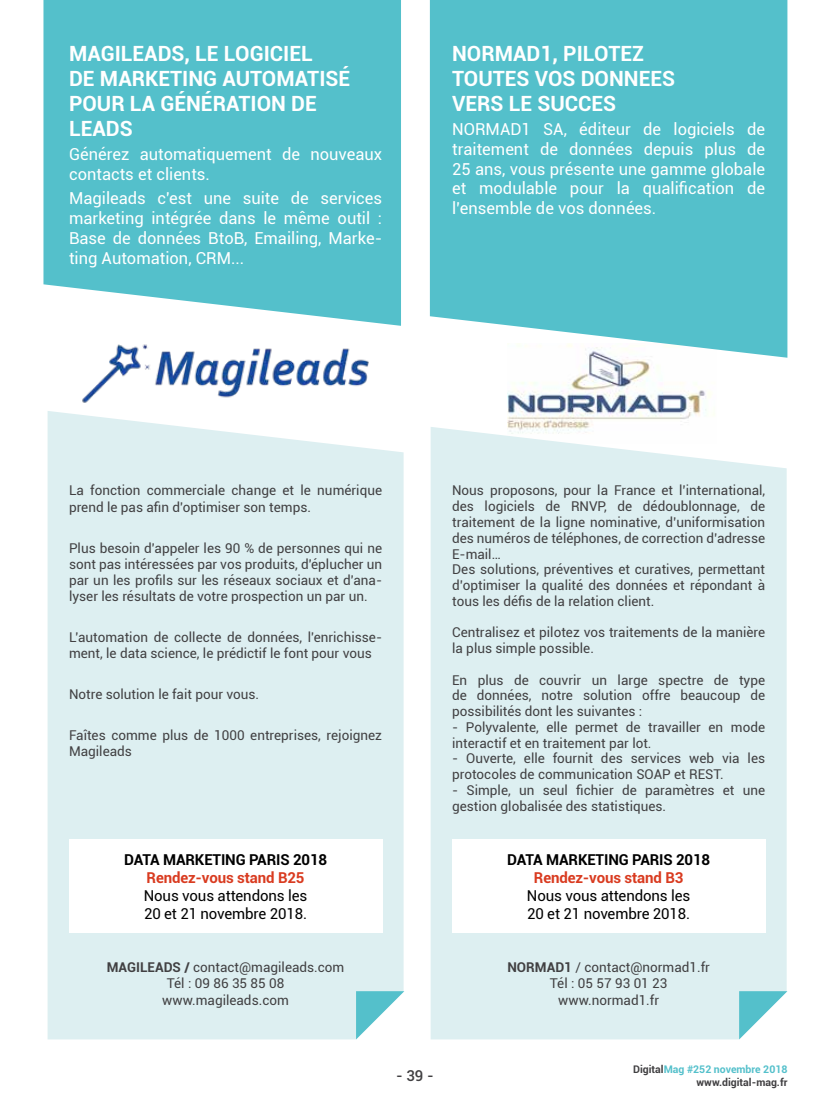
<style>
.page{position:relative;width:830px;height:1106px;background:#fff}
.page>*{position:absolute;margin:0;border:0;box-sizing:border-box;transform-origin:0 0}
.t1{font:700 21px/25.2px "Roboto";color:#fff}
.t2{font:16.5px/19.8px "Roboto";color:#fff;text-align:justify}
.t3{font:15px/18px "Roboto";letter-spacing:-.01em;color:#000}
.t4{font:700 15px "Roboto";letter-spacing:-.01em;color:#000}
.t5{font:700 15px "Roboto";letter-spacing:-.01em;color:#d93b20}
.t6{font:500 15px "Roboto";color:#414042}
.t7{font:13.5px/15.8px "Roboto";color:#414042}
.t8{font:700 10.5px/12.6px "Roboto";color:#414042;text-align:right}
.s1{font-weight:700}
.s2{color:#54c0cb}
</style>
<div class="page">
<img style="left:507px;top:358px;width:207px;height:69px">
<div style="left:429px;top:0;width:358px;height:358px;background:#54c0cb"></div>
<div style="left:430px;top:427px;width:356px;height:612px;background:#ddeff1"></div>
<svg style="left:738px;top:991px;width:49px;height:48px"></svg>
<div style="left:452px;top:839px;width:312px;height:94px;background:#fff"></div>
<div style="left:43px;top:0;width:358px;height:326px;background:#54c0cb"></div>
<div style="left:48px;top:411px;width:355px;height:628px;background:#ddeff1"></div>
<svg style="left:356px;top:991px;width:48px;height:48px"></svg>
<div style="left:69px;top:839px;width:313px;height:94px;background:#fff"></div>
<img style="left:82px;top:344px;width:287px;height:59px">
<h1 class="t1" style="left:69px;top:40px;width:282px">MAGILEADS, LE LOGICIEL<br>DE MARKETING AUTOMATISÉ<br>POUR LA GÉNÉRATION DE<br>LEADS</h1>
<p class="t2" style="left:69px;top:144px;width:314px">Générez automatiquement de nouveaux contacts et clients.</p>
<p class="t2" style="left:69px;top:188px;width:314px">Magileads c'est une suite de services marketing intégrée dans le même outil :<br>Base de données BtoB, Emailing, Marke&shy;ting Automation, CRM...</p>
<h1 class="t1" style="left:452px;top:40px;width:224px">NORMAD1, PILOTEZ<br>TOUTES VOS DONNEES<br>VERS LE SUCCES</h1>
<p class="t2" style="left:452px;top:119px;width:314px">NORMAD1 SA, éditeur de logiciels de traitement de données depuis plus de 25 ans, vous présente une gamme globale et modulable pour la qualification de l’ensemble de vos données.</p>
<p class="t7" style="left:69px;top:482px;width:314px;line-height:16.2px">La fonction commerciale change et le numérique prend le pas afin d'optimiser son temps.</p>
<p class="t7" style="left:69px;top:539px;width:314px;line-height:16.2px;text-align:justify">Plus besoin d'appeler les 90 % de personnes qui ne sont pas intéressées par vos produits, d'éplucher un par un les profils sur les réseaux sociaux et d'ana&shy;lyser les résultats de votre prospection un par un.</p>
<p class="t7" style="left:69px;top:628px;width:314px;line-height:16.2px">L'automation de collecte de données, l'enrichisse&shy;ment, le data science, le prédictif le font pour vous</p>
<p class="t7" style="left:69px;top:686px;width:192px">Notre solution le fait pour vous.</p>
<p class="t7" style="left:69px;top:726px;width:314px;line-height:16.2px">Faîtes comme plus de 1000 entreprises, rejoignez<br>Magileads</p>
<p class="t4" style="left:124px;top:848px;width:204px">DATA MARKETING PARIS 2018</p>
<p class="t5" style="left:146px;top:866px;width:159px">Rendez-vous stand B25</p>
<p class="t3" style="left:144px;top:885px;width:165px">Nous vous attendons les<br>20 et 21 novembre 2018.</p>
<p class="t7" style="left:107px;top:958px;width:239px;line-height:16.2px;text-align:center"><span class="s1">MAGILEADS /</span> contact@magileads.com<br>Tél : 09 86 35 85 08 www.magileads.com</p>
<p class="t7" style="left:452px;top:482px;width:314px">Nous proposons, pour la France et l’international, des logiciels de RNVP, de dédoublonnage, de traitement de la ligne nominative, d’uniformisation des numéros de téléphones, de correction d’adresse E-mail…<br>Des solutions, préventives et curatives, permettant d’optimiser la qualité des données et répondant à tous les défis de la relation client.</p>
<p class="t7" style="left:452px;top:624px;width:314px">Centralisez et pilotez vos traitements de la manière la plus simple possible.</p>
<p class="t7" style="left:452px;top:671px;width:314px;text-align:justify">En plus de couvrir un large spectre de type de données, notre solution offre beaucoup de possibilités dont les suivantes :</p>
<p class="t7" style="left:452px;top:718px;width:314px">- Polyvalente, elle permet de travailler en mode interactif et en traitement par lot.</p>
<p class="t7" style="left:452px;top:750px;width:314px">- Ouverte, elle fournit des services web via les protocoles de communication SOAP et REST.</p>
<p class="t7" style="left:452px;top:781px;width:314px">- Simple, un seul fichier de paramètres et une gestion globalisée des statistiques.</p>
<p class="t4" style="left:507px;top:848px;width:204px">DATA MARKETING PARIS 2018</p>
<p class="t5" style="left:533px;top:866px;width:151px">Rendez-vous stand B3</p>
<p class="t3" style="left:526px;top:885px;width:165px">Nous vous attendons les<br>20 et 21 novembre 2018.</p>
<p class="t7" style="left:507px;top:958px;width:204px;line-height:16.2px;text-align:center"><span class="s1">NORMAD1</span> / contact@normad1.fr<br>Tél : 05 57 93 01 23 www.normad1.fr</p>
<p class="t6" style="left:396px;top:1065px;width:39px">- 39 -</p>
<p class="t8" style="left:632px;top:1062px;width:156px">Digital<span class="s2">Mag #252 novembre 2018 </span>www.digital-mag.fr</p>
</div>
